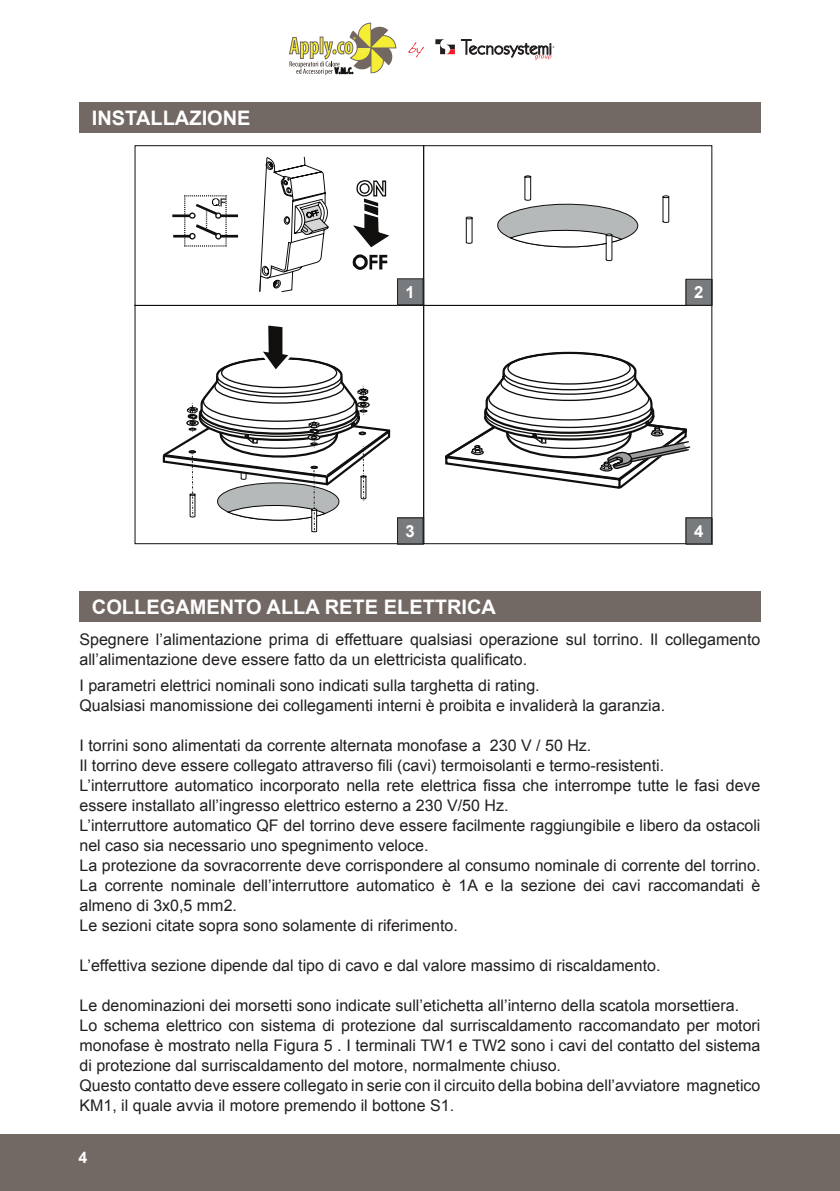
<style>
.page{position:relative;width:840px;height:1191px;background:#fff}
.page>*{position:absolute;margin:0;border:0;box-sizing:border-box;transform-origin:0 0}
.t1{font:700 20px "Arial";color:#fff}
.t2{font:700 16.6px "Arial";color:#fff}
.t3{font:16px/20px "Arial";color:#231f20}
.t4{font:700 16px "Arial";color:#fff}
</style>
<div class="page">
<hr style="left:839px;top:1134px;width:1px;height:57px;background:#726864">
<svg style="left:435px;top:39px;width:19px;height:15px"></svg>
<svg style="left:461px;top:39px;width:93px;height:21px"></svg>
<svg style="left:408px;top:42px;width:15px;height:15px"></svg>
<svg style="left:289px;top:23px;width:107px;height:53px"></svg>
<div style="left:0;top:1134px;width:839px;height:57px;background:#726864"></div>
<svg style="left:134px;top:145px;width:289px;height:399px"></svg>
<svg style="left:351px;top:179px;width:39px;height:69px"></svg>
<svg style="left:352px;top:254px;width:35px;height:16px"></svg>
<svg style="left:259px;top:156px;width:70px;height:136px"></svg>
<svg style="left:173px;top:194px;width:65px;height:53px"></svg>
<hr style="left:172px;top:214px;width:17px;height:3px;background:#100f0e">
<svg style="left:423px;top:145px;width:288px;height:399px"></svg>
<svg style="left:661px;top:195px;width:8px;height:28px"></svg>
<svg style="left:495px;top:175px;width:144px;height:86px"></svg>
<svg style="left:465px;top:216px;width:7px;height:28px"></svg>
<div style="left:397px;top:279px;width:26px;height:27px;border:1px solid #15141a"></div>
<div style="left:685px;top:279px;width:26px;height:27px;border:1px solid #15141a"></div>
<div style="left:397px;top:279px;width:26px;height:26px;background:#777b7d"></div>
<div style="left:397px;top:278px;width:26px;height:27px;border:1px solid #231f20"></div>
<div style="left:397px;top:518px;width:26px;height:26px;background:#777b7d"></div>
<div style="left:397px;top:517px;width:26px;height:27px;border:1px solid #231f20"></div>
<div style="left:685px;top:518px;width:26px;height:26px;background:#777b7d"></div>
<div style="left:685px;top:517px;width:26px;height:27px;border:1px solid #231f20"></div>
<div style="left:685px;top:279px;width:26px;height:26px;background:#777b7d"></div>
<div style="left:685px;top:279px;width:26px;height:26px;border:1px solid #231f20"></div>
<div style="left:79px;top:102px;width:681px;height:31px;background:#726864"></div>
<div style="left:79px;top:591px;width:681px;height:31px;background:#726864"></div>
<p class="t1" style="left:92px;top:105px;width:160px">INSTALLAZIONE</p>
<p class="t2" style="left:405px;top:281px;width:11px">1</p>
<p class="t2" style="left:693px;top:281px;width:11px">2</p>
<p class="t2" style="left:405px;top:520px;width:11px">3</p>
<p class="t2" style="left:693px;top:520px;width:11px">4</p>
<p class="t1" style="left:92px;top:594px;width:405px">COLLEGAMENTO ALLA RETE ELETTRICA</p>
<p class="t3" style="left:79px;top:630px;width:682px">Spegnere l’alimentazione prima di effettuare qualsiasi operazione sul torrino. Il collegamento all’alimentazione deve essere fatto da un elettricista qualificato.</p>
<p class="t3" style="left:79px;top:676px;width:587px">I parametri elettrici nominali sono indicati sulla targhetta di rating.<br>Qualsiasi manomissione dei collegamenti interni è proibita e invaliderà la garanzia.</p>
<p class="t3" style="left:79px;top:736px;width:682px">I torrini sono alimentati da corrente alternata monofase a 230 V / 50 Hz.<br>Il torrino deve essere collegato attraverso fili (cavi) termoisolanti e termo-resistenti.<br>L’interruttore automatico incorporato nella rete elettrica fissa che interrompe tutte le fasi deve essere installato all’ingresso elettrico esterno a 230 V/50 Hz.<br>L’interruttore automatico QF del torrino deve essere facilmente raggiungibile e libero da ostacoli nel caso sia necessario uno spegnimento veloce.<br>La protezione da sovracorrente deve corrispondere al consumo nominale di corrente del torrino.<br>La corrente nominale dell’interruttore automatico è 1A e la sezione dei cavi raccomandati è almeno di 3x0,5 mm2.<br>Le sezioni citate sopra sono solamente di riferimento.</p>
<p class="t3" style="left:79px;top:956px;width:582px">L’effettiva sezione dipende dal tipo di cavo e dal valore massimo di riscaldamento.</p>
<p class="t3" style="left:79px;top:996px;width:682px">Le denominazioni dei morsetti sono indicate sull’etichetta all’interno della scatola morsettiera.<br>Lo schema elettrico con sistema di protezione dal surriscaldamento raccomandato per motori monofase è mostrato nella Figura 5 . I terminali TW1 e TW2 sono i cavi del contatto del sistema di protezione dal surriscaldamento del motore, normalmente chiuso.<br>Questo contatto deve essere collegato in serie con il circuito della bobina dell’avviatore magnetico KM1, il quale avvia il motore premendo il bottone S1.</p>
<p class="t4" style="left:79px;top:1146px;width:10px">4</p>
</div>
